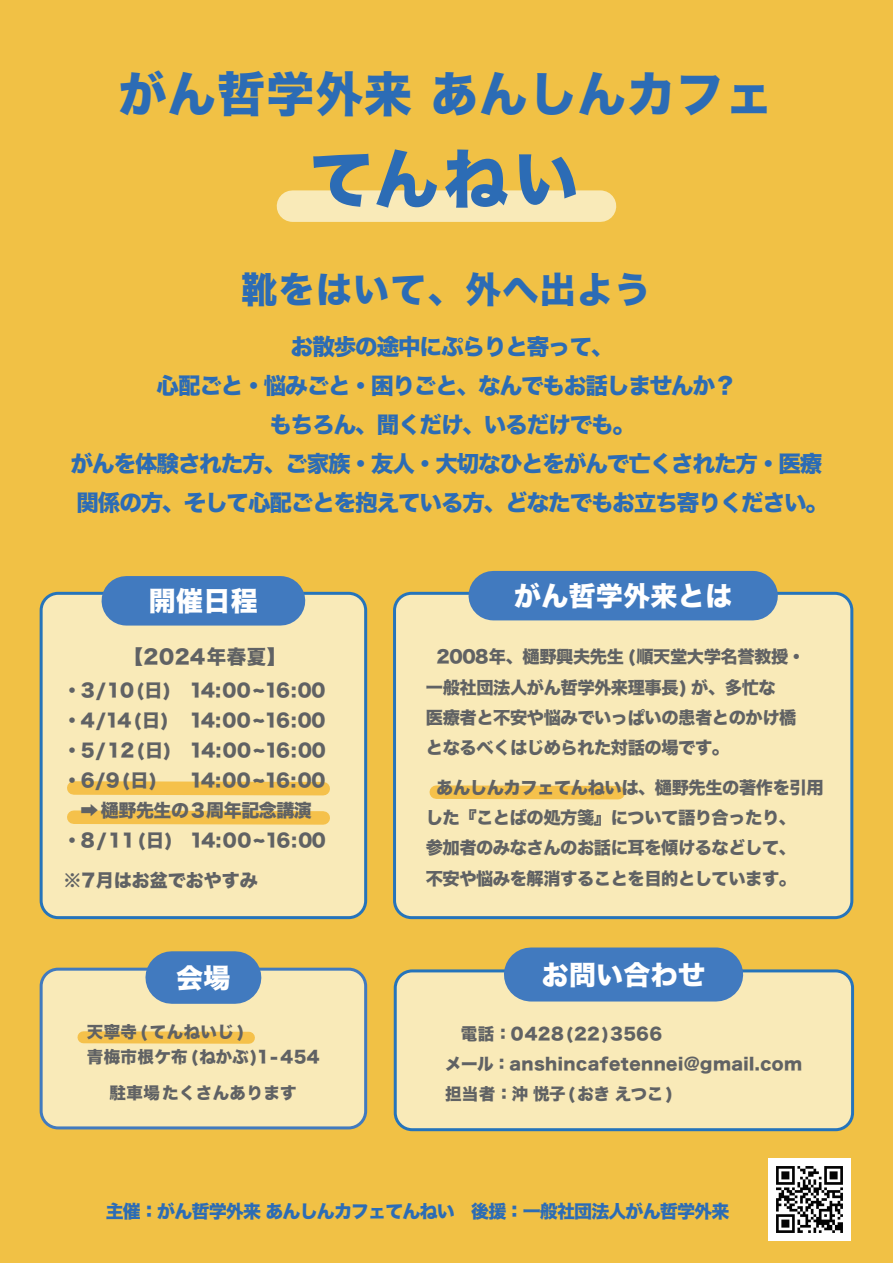
<style>
.page{position:relative;width:893px;height:1263px;background:#f1c145}
.page>*{position:absolute;margin:0;border:0;box-sizing:border-box;transform-origin:0 0}
.t1{font:64.5px "Hira Kaku Std W8";color:#2c6cb5}
.t2{font:48px "Hira Kaku Std W8";letter-spacing:.025em;color:#2c6cb5}
.t3{font:36px "Hira Kaku Std N W8";letter-spacing:.035em;color:#2c6cb5}
.t4{font:27px "Hira Kaku Std N W8";letter-spacing:.01em;color:#fff}
.t5{font:22.5px/39px "Hira Kaku Std N W8";letter-spacing:-.045em;color:#2c6cb5;text-align:center}
.t6{font:19.5px "Hira Kaku Std N W8";letter-spacing:.025em;color:#606264}
.t7{font:18px/30px "Hira Kaku Std N W8";letter-spacing:-.025em;color:#606264}
.t8{font:18px "Hira Kaku Std N W8";letter-spacing:-.045em;color:#2c6cb5}
.t9{font:18px "Hira Kaku Std N W8";color:#606264}
.t10{font:17.25px/30.2px "Hira Kaku Std N W8";letter-spacing:-.025em;color:#606264}
.t11{font:16.5px/30.2px "Hira Kaku Std N W8";letter-spacing:.025em;color:#606264}
.s1{font-family:"Koz Go Pr 6 N"}
.s2{font-family:"UD Kakugo Large Pr 6 N DB"}
</style>
<div class="page">
<div style="left:41px;top:593px;width:325px;height:325px;background:#f9eab8;border-radius:17px"></div>
<div style="left:40px;top:592px;width:327px;height:327px;border:3px solid #2574bb;border-radius:17px"></div>
<svg style="left:67px;top:781px;width:263px;height:44px"></svg>
<div style="left:292px;top:190px;width:308px;height:32px;background:#f9eab8"></div>
<div style="left:395px;top:593px;width:457px;height:325px;background:#f9eab8;border-radius:17px"></div>
<div style="left:393px;top:592px;width:460px;height:327px;border:3px solid #2574bb;border-radius:17px"></div>
<div style="left:493px;top:571px;width:260px;height:49px;background:#417abf"></div>
<div style="left:126px;top:576px;width:154px;height:49px;background:#417abf"></div>
<svg style="left:429px;top:785px;width:196px;height:15px;background:#f5c557"></svg>
<div style="left:41px;top:969px;width:325px;height:159px;background:#f9eab8;border-radius:17px"></div>
<div style="left:40px;top:968px;width:327px;height:161px;border:3px solid #417abf;border-radius:17px"></div>
<div style="left:172px;top:951px;width:63px;height:53px;background:#417abf"></div>
<div style="left:395px;top:971px;width:457px;height:159px;background:#f9eab8;border-radius:17px"></div>
<div style="left:394px;top:969px;width:460px;height:162px;border:3px solid #2574bb;border-radius:17px"></div>
<div style="left:531px;top:947px;width:185px;height:54px;background:#417abf"></div>
<svg style="left:77px;top:1031px;width:178px;height:13px;background:#f5c455"></svg>
<img style="left:768px;top:1158px;width:83px;height:83px">
<h2 class="t2" style="left:119px;top:68px;width:656px">がん哲学外来 あんしんカフェ</h2>
<h1 class="t1" style="left:309px;top:143px;width:271px">てんねい</h1>
<h3 class="t3" style="left:241px;top:270px;width:411px">靴をはいて、外へ出よう</h3>
<h3 class="t5" style="left:71px;top:328px;width:759px">お散歩の途中にぷらりと寄って、<br>心配ごと・悩みごと・困りごと、なんでもお話しませんか？<br>もちろん、聞くだけ、いるだけでも。<br>がんを体験された方、ご家族・友人・大切なひとをがんで亡くされた方・医療関係の方、そして心配ごとを抱えている方、どなたでもお立ち寄りください。</h3>
<h3 class="t4" style="left:149px;top:586px;width:110px">開催日程</h3>
<p class="t6" style="left:124px;top:646px;width:164px">【2024年春夏】</p>
<p class="t7" style="left:63px;top:676px;width:281px">・3/10(日) 14:00~16:00　・4/14(日) 14:00~16:00・5/12(日) 14:00~16:00　・6/9(日)</p>
<p class="t7" style="left:189px;top:766px;width:137px">14:00~16:00</p>
<p class="t7" style="left:81px;top:796px;width:233px"><span class="s1">➡</span> 樋野先生の３周年記念講演</p>
<p class="t7" style="left:63px;top:826px;width:264px">・8/11(日)　14:00~16:00</p>
<p class="t9" style="left:63px;top:870px;width:196px"><span class="s2">※</span>7月はお盆でおやすみ</p>
<h3 class="t4" style="left:176px;top:963px;width:56px">会場</h3>
<p class="t11" style="left:87px;top:1019px;width:234px;line-height:25.5px">天寧寺 (てんねいじ )<br>青梅市根ケ布 (ねかぶ)1- 454</p>
<p class="t11" style="left:110px;top:1078px;width:189px">駐車場たくさんあります</p>
<h3 class="t4" style="left:514px;top:581px;width:219px">がん哲学外来とは</h3>
<p class="t10" style="left:426px;top:642px;width:381px;text-indent:11px">2008年、樋野興夫先生 (順天堂大学名誉教授・一般社団法人がん哲学外来理事長) が、多忙な<br>医療者と不安や悩みでいっぱいの患者とのかけ橋となるべくはじめられた対話の場です。</p>
<p class="t10" style="left:426px;top:773px;width:399px;text-indent:11px">あんしんカフェてんねいは、樋野先生の著作を引用した『ことばの処方箋』について語り合ったり、<br>参加者のみなさんのお話に耳を傾けるなどして、<br>不安や悩みを解消することを目的としています。</p>
<h3 class="t4" style="left:542px;top:960px;width:165px">お問い合わせ</h3>
<p class="t11" style="left:445px;top:1019px;width:359px;text-indent:16px">電話：0428(22)3566<br>メール：anshincafetennei@gmail.com担当者：沖 悦子(おき えつこ)</p>
<p class="t8" style="left:106px;top:1201px;width:625px">主催：がん哲学外来 あんしんカフェてんねい　後援：一般社団法人がん哲学外来</p>
</div>
